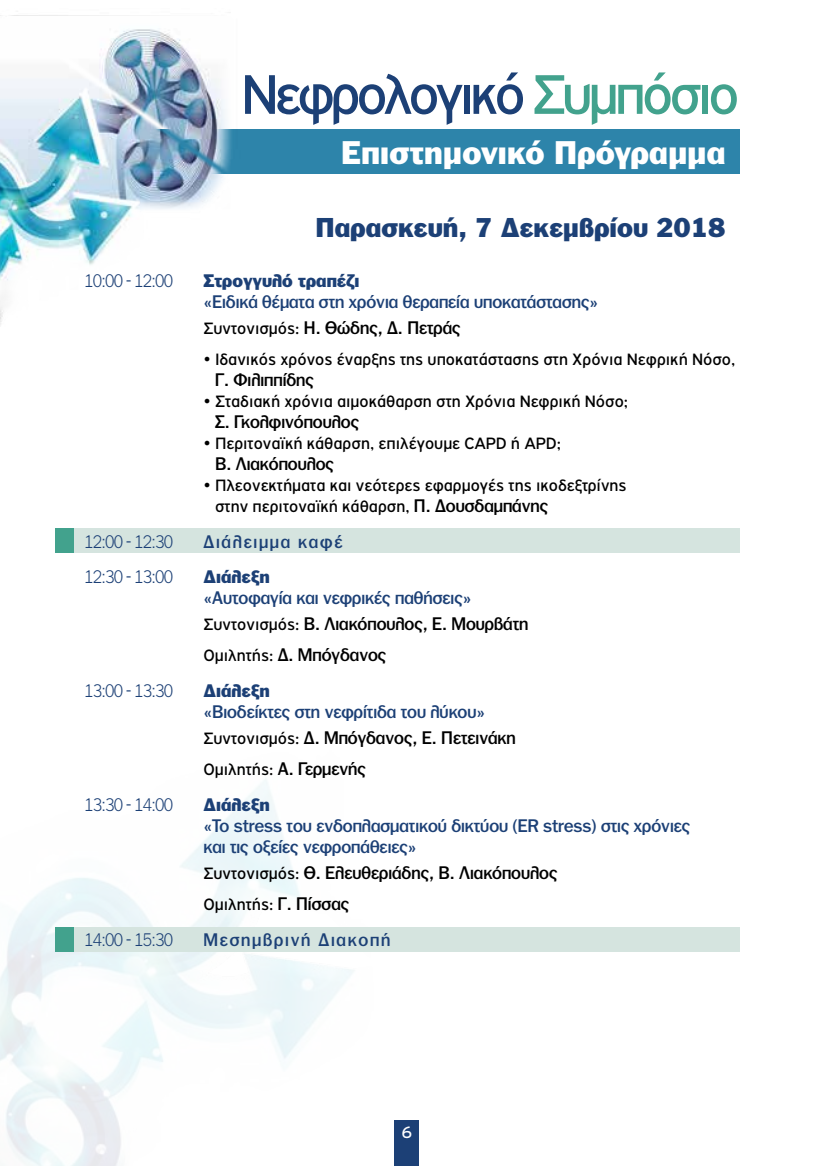
<style>
.page{position:relative;width:814px;height:1166px;background:#fff}
.page>*{position:absolute;margin:0;border:0;box-sizing:border-box;transform-origin:0 0}
.t1{font:59.32px "PF Highway Gothic";letter-spacing:-.07em;color:#1c4076}
.t2{font:900 31.5px "PF Franklin Gothic";letter-spacing:.005em;color:#fff}
.t3{font:900 26.25px "PF Franklin Gothic";color:#1c4076}
.t4{font:17.5px/25.9px "PF Franklin Gothic Med";color:#1c4076}
.t5{font:17.5px/21px "PF Highway Gothic";color:#000}
.t6{font:17.5px "PF Franklin Gothic Med";color:#000}
.t7{font:300 17.5px "PF Franklin Gothic";color:#1c4076;scale:.86 1}
.t8{font:900 17.5px "PF Franklin Gothic";color:#1c4076}
.t9{font:17.5px "PF Franklin Gothic Med";letter-spacing:.1em;color:#1c4076}
.t10{font:17.5px "PF Highway Gothic";color:#fff}
.s1{color:#42a28d}
.s2{font-family:"PF Highway Gothic";color:#000}
.s3{color:#000}
.s4{font-family:"PF Franklin Gothic Med"}
.s5{font-family:"PF Highway Gothic"}
</style>
<div class="page">
<div style="left:394px;top:1120px;width:25px;height:46px;background:#1c4076"></div>
<div style="left:0;top:129px;width:739px;height:45px;background:#2d84aa"></div>
<img style="left:0;top:15px;width:231px;height:310px">
<div style="left:55px;top:528px;width:19px;height:24px;background:#42a28d"></div>
<div style="left:74px;top:528px;width:665px;height:24px;background:#d5e4df"></div>
<div style="left:55px;top:927px;width:19px;height:25px;background:#42a28d"></div>
<div style="left:74px;top:927px;width:665px;height:25px;background:#d5e4df"></div>
<h1 class="t1" style="left:241px;top:63px;width:500px">Νεφρολογικό <span class="s1">Συμπόσιο</span></h1>
<h2 class="t2" style="left:341px;top:134px;width:386px">Επιστημονικό Πρόγραμμα</h2>
<h3 class="t3" style="left:315px;top:211px;width:411px">Παρασκευή, 7 Δεκεμβρίου 2018</h3>
<p class="t7" style="left:84px;top:271px;width:104px">10:00 - 12:00</p>
<p class="t8" style="left:203px;top:270px;width:157px">Στρογγυλό τραπέζι</p>
<p class="t4" style="left:203px;top:288px;width:396px">«Ειδικά θέματα στη χρόνια θεραπεία υποκατάστασης»<br><span class="s2">Συντονισμός:</span> <span class="s3">Η. Θώδης, Δ. Πετράς</span></p>
<p class="t5" style="left:203px;top:348px;width:533px">• Ιδανικός χρόνος έναρξης της υποκατάστασης στη Χρόνια Νεφρική Νόσο,</p>
<p class="t6" style="left:215px;top:369px;width:100px">Γ. Φιλιππίδης</p>
<p class="t5" style="left:203px;top:390px;width:426px">• Σταδιακή χρόνια αιμοκάθαρση στη Χρόνια Νεφρική Νόσο;</p>
<p class="t6" style="left:215px;top:411px;width:145px">Σ. Γκολφινόπουλος</p>
<p class="t5" style="left:203px;top:432px;width:359px">• Περιτοναϊκή κάθαρση, επιλέγουμε CAPD ή APD;</p>
<p class="t6" style="left:215px;top:453px;width:120px">Β. Λιακόπουλος</p>
<p class="t5" style="left:215px;top:474px;width:413px;text-indent:-12px">• Πλεονεκτήματα και νεότερες εφαρμογές της ικοδεξτρίνης στην περιτοναϊκή κάθαρση, <span class="s4">Π. Δουσδαμπάνης</span></p>
<p class="t7" style="left:84px;top:531px;width:104px">12:00 - 12:30</p>
<p class="t9" style="left:203px;top:531px;width:140px">Διάλειμμα καφέ</p>
<p class="t7" style="left:84px;top:567px;width:104px">12:30 - 13:00</p>
<p class="t8" style="left:203px;top:567px;width:68px">Διάλεξη</p>
<p class="t4" style="left:203px;top:585px;width:326px">«Αυτοφαγία και νεφρικές παθήσεις»<br><span class="s2">Συντονισμός:</span> <span class="s3">Β. Λιακόπουλος, E. Μουρβάτη</span></p>
<p class="t6" style="left:203px;top:645px;width:184px"><span class="s5">Ομιλητής:</span> Δ. Μπόγδανος</p>
<p class="t7" style="left:84px;top:681px;width:104px">13:00 - 13:30</p>
<p class="t8" style="left:203px;top:680px;width:68px">Διάλεξη</p>
<p class="t4" style="left:203px;top:699px;width:314px">«Βιοδείκτες στη νεφρίτιδα του λύκου»<br><span class="s2">Συντονισμός:</span> <span class="s3">Δ. Μπόγδανος, Ε. Πετεινάκη</span></p>
<p class="t6" style="left:203px;top:759px;width:164px"><span class="s5">Ομιλητής:</span> Α. Γερμενής</p>
<p class="t7" style="left:84px;top:795px;width:104px">13:30 - 14:00</p>
<p class="t8" style="left:203px;top:794px;width:68px">Διάλεξη</p>
<p class="t4" style="left:203px;top:815px;width:488px;line-height:21px">«Το stress του ενδοπλασματικού δικτύου (ER stress) στις χρόνιες και τις οξείες νεφροπάθειες»</p>
<p class="t6" style="left:203px;top:862px;width:355px"><span class="s5">Συντονισμός:</span> Θ. Ελευθεριάδης, Β. Λιακόπουλος</p>
<p class="t5" style="left:203px;top:893px;width:147px">Ομιλητής: <span class="s4">Γ. Πίσσας</span></p>
<p class="t7" style="left:84px;top:930px;width:104px">14:00 - 15:30</p>
<p class="t9" style="left:203px;top:929px;width:188px">Μεσημβρινή Διακοπή</p>
<p class="t10" style="left:401px;top:1123px;width:13px">6</p>
</div>
